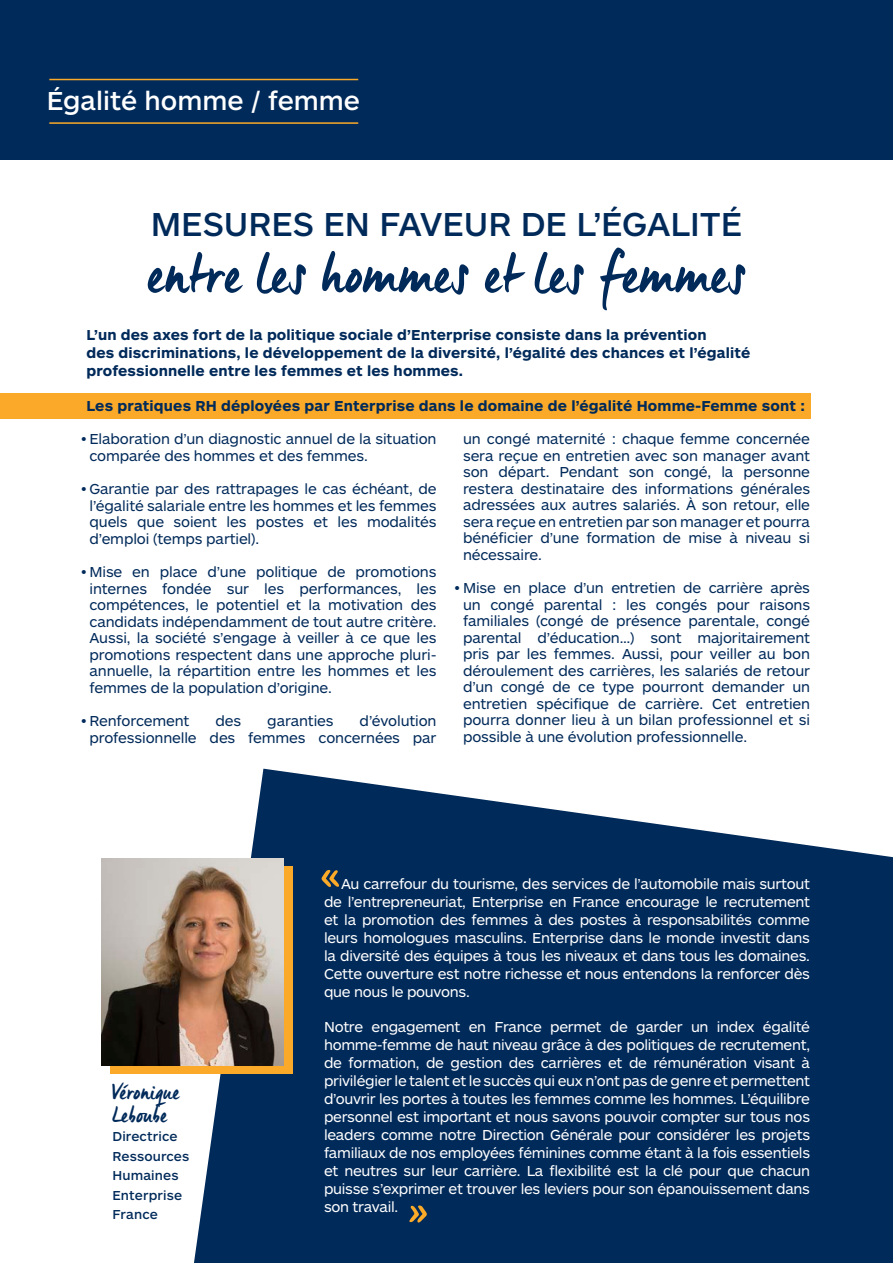
<style>
.page{position:relative;width:893px;height:1263px;background:#fff}
.page>*{position:absolute;margin:0;border:0;box-sizing:border-box;transform-origin:0 0}
.t1{font:56.55px "Manus Smooth";letter-spacing:.02em;color:#002a5a}
.t2{font:56.55px "Manus Smooth";color:#faa928}
.t3{font:500 34.5px "ARS Maquette Pro";color:#002a5a}
.t4{font:500 27px "ARS Maquette Pro";color:#fff}
.t5{font:22.5px/22.5px "Manus Smooth";letter-spacing:.01em;color:#002a5a}
.t6{font:15px/16.5px "ARS Maquette Pro";letter-spacing:-.01em;color:#002a5a;text-align:justify}
.t7{font:15px/18px "ARS Maquette Pro";letter-spacing:-.02em;color:#fff;text-align:justify}
.t8{font:700 15px/18px "ARS Maquette Pro";letter-spacing:.01em;color:#002a5a}
.t9{font:500 13.5px/19.5px "ARS Maquette Pro";letter-spacing:.01em;color:#002a5a}
</style>
<div class="page">
<div style="left:0;top:393px;width:810px;height:25px;background:#faa928"></div>
<div style="left:0;top:0;width:893px;height:159px;background:#002a5a"></div>
<hr style="left:49px;top:79px;width:309px;height:1px;background:#faa928">
<hr style="left:49px;top:122px;width:309px;height:2px;background:#faa928">
<svg style="left:194px;top:769px;width:699px;height:494px;background:#1c416c"></svg>
<div style="left:110px;top:866px;width:182px;height:208px;background:#faa928"></div>
<img style="left:101px;top:858px;width:182px;height:208px">
<p class="t4" style="left:47px;top:83px;width:315px">Égalité homme / femme</p>
<p class="t3" style="left:151px;top:202px;width:593px">MESURES EN FAVEUR DE L’ÉGALITÉ</p>
<p class="t1" style="left:147px;top:239px;width:599px">entre les hommes et les femmes</p>
<p class="t8" style="left:86px;top:325px;width:665px">L’un des axes fort de la politique sociale d’Enterprise consiste dans la prévention<br>des discriminations, le développement de la diversité, l’égalité des chances et l’égalité professionnelle entre les femmes et les hommes.</p>
<p class="t8" style="left:86px;top:396px;width:720px">Les pratiques RH déployées par Enterprise dans le domaine de l’égalité Homme-Femme sont :</p>
<p class="t6" style="left:90px;top:430px;width:349px;text-indent:-9px">• Elaboration d’un diagnostic annuel de la situation comparée des hommes et des femmes.</p>
<p class="t6" style="left:90px;top:480px;width:349px;text-indent:-9px">• Garantie par des rattrapages le cas échéant, de l’égalité salariale entre les hommes et les femmes quels que soient les postes et les modalités d’emploi (temps partiel).</p>
<p class="t6" style="left:90px;top:563px;width:349px;text-indent:-9px">• Mise en place d’une politique de promotions internes fondée sur les performances, les compétences, le potentiel et la motivation des candidats indépendamment de tout autre critère.<br>Aussi, la société s’engage à veiller à ce que les promotions respectent dans une approche pluri&shy;annuelle, la répartition entre les hommes et les femmes de la population d’origine.</p>
<p class="t6" style="left:81px;top:712px;width:110px">• Renforcement</p>
<p class="t6" style="left:216px;top:712px;width:27px">des</p>
<p class="t6" style="left:267px;top:712px;width:68px">garanties</p>
<p class="t6" style="left:463px;top:430px;width:349px">un congé maternité : chaque femme concernée sera reçue en entretien avec son manager avant son départ. Pendant son congé, la personne restera destinataire des informations générales adressées aux autres salariés. À son retour, elle sera reçue en entretien par son manager et pourra bénéficier d’une formation de mise à niveau si nécessaire.</p>
<p class="t6" style="left:463px;top:579px;width:349px;text-indent:-9px">• Mise en place d’un entretien de carrière après un congé parental : les congés pour raisons familiales (congé de présence parentale, congé parental d’éducation…) sont majoritairement pris par les femmes. Aussi, pour veiller au bon déroulement des carrières, les salariés de retour d’un congé de ce type pourront demander un entretien spécifique de carrière. Cet entretien pourra donner lieu à un bilan professionnel et si possible à une évolution professionnelle.</p>
<p class="t6" style="left:90px;top:712px;width:349px;text-align:right">d’évolution<br>professionnelle des femmes concernées par</p>
<p class="t5" style="left:112px;top:1080px;width:68px">Véronique<br>Leboube</p>
<p class="t9" style="left:112px;top:1126px;width:78px">Directrice<br>Ressources<br>Humaines<br>Enterprise<br>France</p>
<p class="t2" style="left:318px;top:839px;width:27px">«</p>
<p class="t7" style="left:324px;top:874px;width:488px;text-indent:17px">Au carrefour du tourisme, des services de l’automobile mais surtout de l’entrepreneuriat, Enterprise en France encourage le recrutement et la promotion des femmes à des postes à responsabilités comme leurs homologues masculins. Enterprise dans le monde investit dans la diversité des équipes à tous les niveaux et dans tous les domaines.<br>Cette ouverture est notre richesse et nous entendons la renforcer dès que nous le pouvons.</p>
<p class="t7" style="left:324px;top:1017px;width:488px">Notre engagement en France permet de garder un index égalité homme-femme de haut niveau grâce à des politiques de recrutement, de formation, de gestion des carrières et de rémunération visant à privilégier le talent et le succès qui eux n’ont pas de genre et permettent d’ouvrir les portes à toutes les femmes comme les hommes. L’équilibre personnel est important et nous savons pouvoir compter sur tous nos leaders comme notre Direction Générale pour considérer les projets familiaux de nos employées féminines comme étant à la fois essentiels et neutres sur leur carrière. La flexibilité est la clé pour que chacun puisse s’exprimer et trouver les leviers pour son épanouissement dans son travail.</p>
<p class="t2" style="left:407px;top:1174px;width:24px">»</p>
</div>
